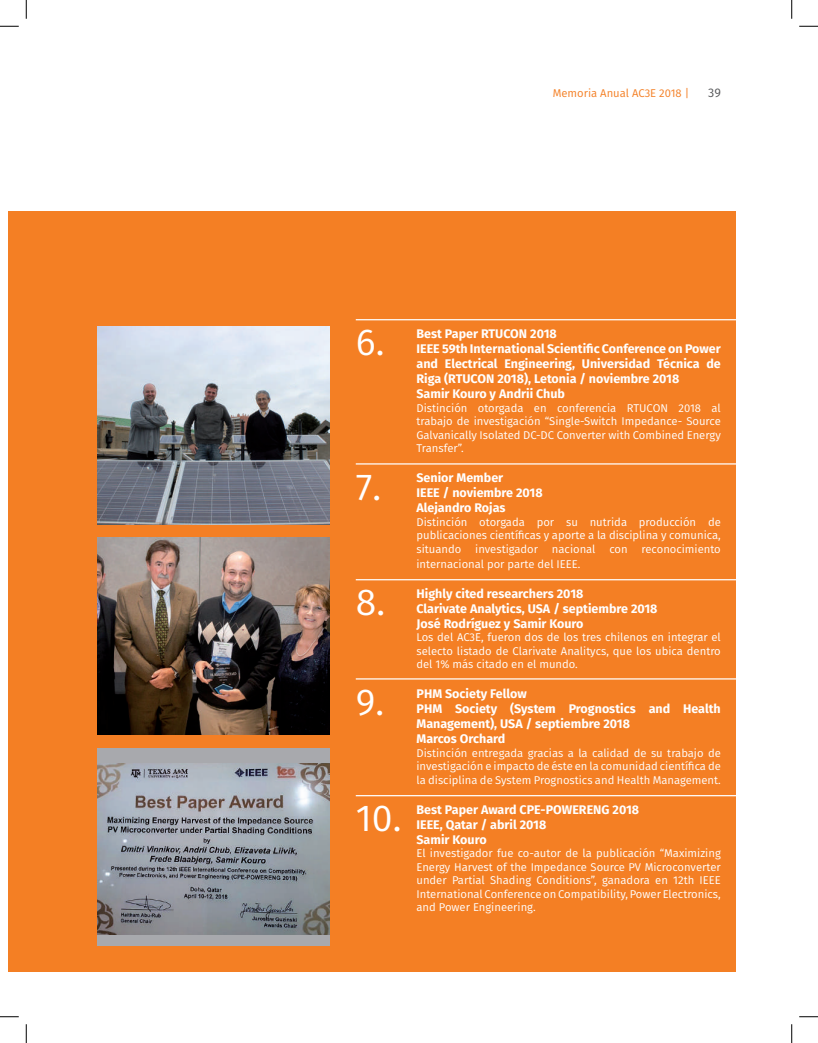
<style>
.page{position:relative;width:818px;height:1043px;background:#fff}
.page>*{position:absolute;margin:0;border:0;box-sizing:border-box;transform-origin:0 0}
.t1{font:37.5px "Fira Sans";color:#fff}
.t2{font:700 12.5px/15px "Fira Sans";color:#fff}
.t3{font:12.5px "Fira Sans";color:#57585a}
.t4{font:11.25px/13.5px "Fira Sans";color:#fff;text-align:justify}
.t5{font:11.25px "Fira Sans";color:#f47f24}
</style>
<div class="page">
<div style="left:9px;top:211px;width:726px;height:760px;background:#f47f24"></div>
<hr style="left:356px;top:319px;width:453px;height:1px;background:#fff">
<hr style="left:356px;top:463px;width:453px;height:1px;background:#fff">
<hr style="left:356px;top:579px;width:453px;height:1px;background:#fff">
<hr style="left:356px;top:678px;width:453px;height:1px;background:#fff">
<hr style="left:356px;top:795px;width:453px;height:1px;background:#fff">
<img style="left:97px;top:326px;width:233px;height:198px">
<img style="left:97px;top:537px;width:233px;height:198px">
<div style="left:97px;top:748px;width:233px;height:197px;background:#a8a9ad"></div>
<img style="left:97px;top:763px;width:233px;height:172px">
<svg style="left:0;top:25px;width:19px;height:2px"></svg>
<svg style="left:799px;top:25px;width:19px;height:2px"></svg>
<svg style="left:0;top:1016px;width:19px;height:1px"></svg>
<svg style="left:799px;top:1016px;width:19px;height:1px"></svg>
<svg style="left:25px;top:0;width:2px;height:19px"></svg>
<svg style="left:25px;top:1024px;width:2px;height:18px"></svg>
<svg style="left:791px;top:0;width:1px;height:19px"></svg>
<svg style="left:791px;top:1024px;width:1px;height:18px"></svg>
<p class="t5" style="left:552px;top:84px;width:138px">Memoria Anual AC3E 2018 |</p>
<p class="t3" style="left:708px;top:83px;width:14px">39</p>
<h1 class="t1" style="left:356px;top:314px;width:30px">6.</h1>
<h1 class="t1" style="left:356px;top:458px;width:27px">7.</h1>
<h1 class="t1" style="left:356px;top:574px;width:31px">8.</h1>
<h1 class="t1" style="left:356px;top:673px;width:30px">9.</h1>
<h1 class="t1" style="left:356px;top:790px;width:47px">10.</h1>
<p class="t2" style="left:416px;top:325px;width:306px">Best Paper RTUCON 2018<br>IEEE 59th International Scientific Conference on Power and Electrical Engineering, Universidad Técnica de Riga (RTUCON 2018), Letonia / noviembre 2018<br>Samir Kouro y Andrii Chub</p>
<p class="t4" style="left:416px;top:400px;width:306px">Distinción otorgada en conferencia RTUCON 2018 al trabajo de investigación “Single-Switch Impedance- Source Galvanically Isolated DC-DC Converter with Combined Energy Transfer”.</p>
<p class="t2" style="left:416px;top:469px;width:128px">Senior Member<br>IEEE / noviembre 2018<br>Alejandro Rojas</p>
<p class="t4" style="left:416px;top:514px;width:306px">Distinción otorgada por su nutrida producción de publicaciones científicas y aporte a la disciplina y comunica, situando investigador nacional con reconocimiento</p>
<p class="t4" style="left:416px;top:556px;width:165px">internacional por parte del IEEE.</p>
<p class="t2" style="left:416px;top:585px;width:242px">Highly cited researchers 2018<br>Clarivate Analytics, USA / septiembre 2018<br>José Rodríguez y Samir Kouro</p>
<p class="t4" style="left:416px;top:630px;width:306px">Los del AC3E, fueron dos de los tres chilenos en integrar el selecto listado de Clarivate Analitycs, que los ubica dentro del 1% más citado en el mundo.</p>
<p class="t2" style="left:416px;top:685px;width:306px">PHM Society Fellow<br>PHM Society (System Prognostics and Health<br>Management), USA / septiembre 2018<br>Marcos Orchard</p>
<p class="t4" style="left:416px;top:745px;width:306px">Distinción entregada gracias a la calidad de su trabajo de investigación e impacto de éste en la comunidad científica de la disciplina de System Prognostics and Health Management.</p>
<p class="t2" style="left:416px;top:801px;width:224px">Best Paper Award CPE-POWERENG 2018<br>IEEE, Qatar / abril 2018<br>Samir Kouro</p>
<p class="t4" style="left:416px;top:846px;width:306px">El investigador fue co-autor de la publicación “Maximizing Energy Harvest of the Impedance Source PV Microconverter under Partial Shading Conditions”, ganadora en 12th IEEE International Conference on Compatibility, Power Electronics, and Power Engineering.</p>
</div>
